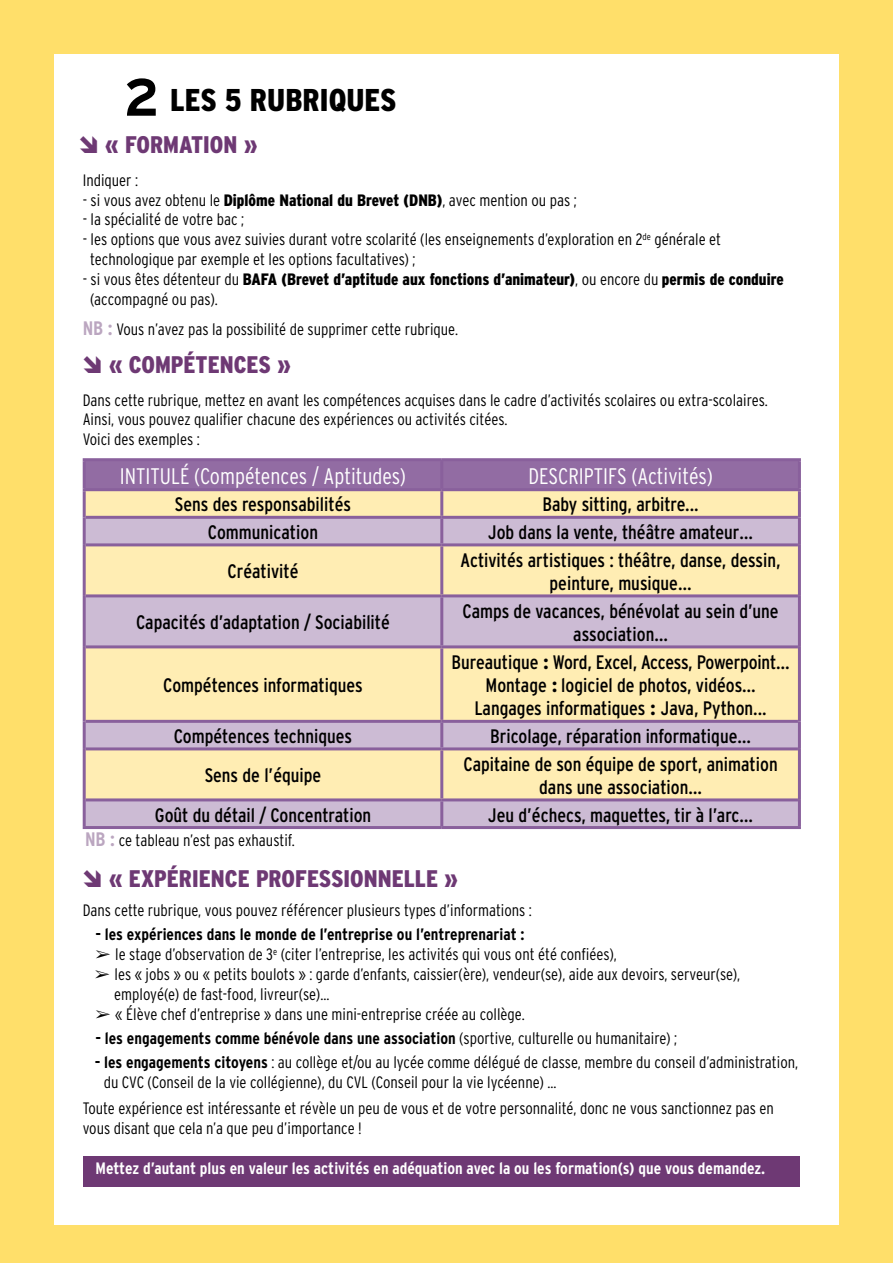
<style>
.page{position:relative;width:893px;height:1263px;background:#ffdf6a}
.page>*{position:absolute;margin:0;border:0;box-sizing:border-box;transform-origin:0 0}
.variable{font:700 52.5px "Interstate";color:#000}
.titre_doc{font:900 condensed 31.5px "Interstate";color:#000}
.t1{font:900 condensed 24px "Interstate";color:#6e3974}
.texte_courant_gras{font:300 condensed 22.5px "Interstate";color:#fff}
.texte_courant_gras-2{font:condensed 19.5px/23.4px "Interstate";color:#000;text-align:center}
.texte_courant_gras-3{font:300 condensed 16.5px/19.8px "Interstate";color:#000}
.texte_courant_gras-4{font:700 condensed 16.5px "Interstate";color:#000}
.texte_courant_gras-5{font:900 condensed 16.5px/19.8px "Interstate";color:#000}
.variable-2{font:700 condensed 16.5px "Interstate";color:#fff}
.s1{font-weight:900}
.s2{font-weight:300}
.s3{font-weight:700;font-size:19.5px;color:#bba6c0}
.s4{font-weight:700}
</style>
<div class="page">
<div style="left:54px;top:54px;width:785px;height:1170px;background:#fff"></div>
<div style="left:83px;top:1148px;width:716px;height:39px;background:#6e3974"></div>
<div style="left:86px;top:461px;width:712px;height:27px;background:#926ca3"></div>
<svg style="left:86px;top:491px;width:712px;height:25px;background:#fdeab2"></svg>
<svg style="left:86px;top:519px;width:712px;height:307px;background:#e8d6c0"></svg>
<hr style="left:83px;top:491px;width:3px;height:26px;background:#89609c">
<hr style="left:798px;top:491px;width:3px;height:26px;background:#89609c">
<hr style="left:83px;top:517px;width:3px;height:28px;background:#89609c">
<hr style="left:798px;top:517px;width:3px;height:28px;background:#89609c">
<hr style="left:83px;top:545px;width:3px;height:51px;background:#89609c">
<hr style="left:798px;top:545px;width:3px;height:51px;background:#89609c">
<hr style="left:83px;top:596px;width:3px;height:51px;background:#89609c">
<hr style="left:798px;top:596px;width:3px;height:51px;background:#89609c">
<hr style="left:83px;top:647px;width:3px;height:74px;background:#89609c">
<hr style="left:798px;top:647px;width:3px;height:74px;background:#89609c">
<hr style="left:83px;top:721px;width:3px;height:28px;background:#89609c">
<hr style="left:798px;top:721px;width:3px;height:28px;background:#89609c">
<hr style="left:83px;top:749px;width:3px;height:51px;background:#89609c">
<hr style="left:798px;top:749px;width:3px;height:51px;background:#89609c">
<hr style="left:440px;top:491px;width:3px;height:25px;background:#89609c">
<hr style="left:86px;top:516px;width:356px;height:3px;background:#89609c">
<hr style="left:442px;top:516px;width:356px;height:3px;background:#89609c">
<hr style="left:440px;top:519px;width:3px;height:24px;background:#89609c">
<hr style="left:86px;top:543px;width:356px;height:3px;background:#89609c">
<hr style="left:442px;top:543px;width:356px;height:3px;background:#89609c">
<hr style="left:440px;top:546px;width:3px;height:48px;background:#89609c">
<hr style="left:86px;top:594px;width:356px;height:3px;background:#89609c">
<hr style="left:442px;top:594px;width:356px;height:3px;background:#89609c">
<hr style="left:440px;top:597px;width:3px;height:48px;background:#89609c">
<hr style="left:86px;top:645px;width:356px;height:3px;background:#89609c">
<hr style="left:442px;top:645px;width:356px;height:3px;background:#89609c">
<hr style="left:440px;top:648px;width:3px;height:72px;background:#89609c">
<hr style="left:86px;top:720px;width:356px;height:3px;background:#89609c">
<hr style="left:442px;top:720px;width:356px;height:3px;background:#89609c">
<hr style="left:440px;top:723px;width:3px;height:24px;background:#89609c">
<hr style="left:86px;top:747px;width:356px;height:3px;background:#89609c">
<hr style="left:442px;top:747px;width:356px;height:3px;background:#89609c">
<hr style="left:440px;top:750px;width:3px;height:48px;background:#89609c">
<hr style="left:83px;top:458px;width:359px;height:3px;background:#89609c">
<hr style="left:83px;top:461px;width:3px;height:27px;background:#89609c">
<hr style="left:442px;top:458px;width:359px;height:3px;background:#89609c">
<hr style="left:440px;top:461px;width:3px;height:27px;background:#89609c">
<hr style="left:798px;top:461px;width:3px;height:27px;background:#89609c">
<hr style="left:83px;top:488px;width:359px;height:3px;background:#89609c">
<hr style="left:442px;top:488px;width:359px;height:3px;background:#89609c">
<hr style="left:86px;top:798px;width:356px;height:3px;background:#89609c">
<hr style="left:442px;top:798px;width:356px;height:3px;background:#89609c">
<hr style="left:440px;top:801px;width:3px;height:25px;background:#89609c">
<hr style="left:83px;top:800px;width:3px;height:26px;background:#89609c">
<hr style="left:798px;top:800px;width:3px;height:26px;background:#89609c">
<hr style="left:83px;top:826px;width:359px;height:3px;background:#89609c">
<hr style="left:442px;top:826px;width:359px;height:3px;background:#89609c">
<div style="left:83px;top:860px;width:721px;height:295px;background:#fff"></div>
<p class="variable" style="left:124px;top:65px;width:37px">2</p>
<p class="titre_doc" style="left:170px;top:81px;width:228px">LES 5 RUBRIQUES</p>
<p class="t1" style="left:105px;top:130px;width:154px">« FORMATION »</p>
<p class="texte_courant_gras-3" style="left:83px;top:170px;width:57px">Indiquer :</p>
<p class="texte_courant_gras-3" style="left:83px;top:190px;width:496px">- si vous avez obtenu le <span class="s1">Diplôme National du Brevet (DNB)</span>, avec mention ou pas ;</p>
<p class="texte_courant_gras-3" style="left:83px;top:209px;width:163px">- la spécialité de votre bac ;</p>
<p class="texte_courant_gras-3" style="left:90px;top:229px;width:632px;text-indent:-8px">- les options que vous avez suivies durant votre scolarité (les enseignements d’exploration en 2<sup>de</sup> générale et technologique par exemple et les options facultatives) ;</p>
<p class="texte_courant_gras-5" style="left:90px;top:269px;width:695px;text-indent:-8px"><span class="s2">- si vous êtes détenteur du</span> BAFA (Brevet d’aptitude aux fonctions d’animateur)<span class="s2">, ou encore du</span> permis de conduire <span class="s2">(accompagné ou pas).</span></p>
<p class="texte_courant_gras-3" style="left:83px;top:320px;width:377px"><span class="s3">NB :</span> Vous n’avez pas la possibilité de supprimer cette rubrique.</p>
<p class="t1" style="left:109px;top:350px;width:183px">« COMPÉTENCES »</p>
<p class="texte_courant_gras-3" style="left:83px;top:390px;width:686px">Dans cette rubrique, mettez en avant les compétences acquises dans le cadre d’activités scolaires ou extra-scolaires.</p>
<p class="texte_courant_gras-3" style="left:83px;top:409px;width:426px">Ainsi, vous pouvez qualifier chacune des expériences ou activités citées.</p>
<p class="texte_courant_gras-3" style="left:83px;top:429px;width:119px">Voici des exemples :</p>
<p class="texte_courant_gras" style="left:120px;top:462px;width:288px">INTITULÉ (Compétences / Aptitudes)</p>
<p class="texte_courant_gras" style="left:528px;top:462px;width:186px">DESCRIPTIFS (Activités)</p>
<p class="texte_courant_gras-2" style="left:175px;top:493px;width:178px">Sens des responsabilités</p>
<p class="texte_courant_gras-2" style="left:542px;top:493px;width:158px">Baby sitting, arbitre...</p>
<p class="texte_courant_gras-2" style="left:208px;top:520px;width:112px">Communication</p>
<p class="texte_courant_gras-2" style="left:488px;top:520px;width:266px">Job dans la vente, théâtre amateur…</p>
<p class="texte_courant_gras-2" style="left:227px;top:559px;width:73px">Créativité</p>
<p class="texte_courant_gras-2" style="left:461px;top:548px;width:321px">Activités artistiques : théâtre, danse, dessin, peinture, musique…</p>
<p class="texte_courant_gras-2" style="left:136px;top:610px;width:255px">Capacités d’adaptation / Sociabilité</p>
<p class="texte_courant_gras-2" style="left:462px;top:599px;width:318px">Camps de vacances, bénévolat au sein d’une association…</p>
<p class="texte_courant_gras-2" style="left:163px;top:673px;width:201px">Compétences informatiques</p>
<p class="texte_courant_gras-2" style="left:452px;top:650px;width:340px">Bureautique <span class="s1">:</span> Word, Excel, Access, Powerpoint…</p>
<p class="texte_courant_gras-2" style="left:485px;top:673px;width:272px">Montage <span class="s1">:</span> logiciel de photos, vidéos…</p>
<p class="texte_courant_gras-2" style="left:474px;top:697px;width:294px">Langages informatiques <span class="s1">:</span> Java, Python...</p>
<p class="texte_courant_gras-2" style="left:174px;top:724px;width:180px">Compétences techniques</p>
<p class="texte_courant_gras-2" style="left:490px;top:724px;width:262px">Bricolage, réparation informatique…</p>
<p class="texte_courant_gras-2" style="left:205px;top:763px;width:118px">Sens de l’équipe</p>
<p class="texte_courant_gras-2" style="left:463px;top:752px;width:316px">Capitaine de son équipe de sport, animation dans une association…</p>
<p class="texte_courant_gras-2" style="left:155px;top:803px;width:218px">Goût du détail / Concentration</p>
<p class="texte_courant_gras-2" style="left:488px;top:803px;width:266px">Jeu d’échecs, maquettes, tir à l’arc…</p>
<p class="texte_courant_gras-3" style="left:85px;top:830px;width:211px"><span class="s3">NB :</span> ce tableau n’est pas exhaustif.</p>
<p class="t1" style="left:109px;top:864px;width:351px">« EXPÉRIENCE PROFESSIONNELLE »</p>
<p class="texte_courant_gras-3" style="left:83px;top:900px;width:451px">Dans cette rubrique, vous pouvez référencer plusieurs types d’informations :</p>
<p class="texte_courant_gras-4" style="left:95px;top:924px;width:431px">- les expériences dans le monde de l’entreprise ou l’entreprenariat :</p>
<p class="texte_courant_gras-3" style="left:95px;top:944px;width:523px">➢ le stage d’observation de 3<sup>e</sup> (citer l’entreprise, les activités qui vous ont été confiées),</p>
<p class="texte_courant_gras-3" style="left:114px;top:964px;width:628px;text-indent:-19px">➢ les « jobs » ou « petits boulots » : garde d’enfants, caissier(ère), vendeur(se), aide aux devoirs, serveur(se), employé(e) de fast-food, livreur(se)...</p>
<p class="texte_courant_gras-3" style="left:95px;top:1004px;width:431px">➢ « Élève chef d’entreprise » dans une mini-entreprise créée au collège.</p>
<p class="texte_courant_gras-4" style="left:95px;top:1028px;width:583px">- les engagements comme bénévole dans une association <span class="s2">(sportive, culturelle ou humanitaire) ;</span></p>
<p class="texte_courant_gras-3" style="left:104px;top:1052px;width:696px;text-indent:-9px"><span class="s4">- les engagements citoyens</span> : au collège et/ou au lycée comme délégué de classe, membre du conseil d’administration, du CVC (Conseil de la vie collégienne), du CVL (Conseil pour la vie lycéenne) ...</p>
<p class="texte_courant_gras-3" style="left:83px;top:1098px;width:693px">Toute expérience est intéressante et révèle un peu de vous et de votre personnalité, donc ne vous sanctionnez pas en vous disant que cela n’a que peu d’importance !</p>
<p class="variable-2" style="left:95px;top:1158px;width:671px">Mettez d’autant plus en valeur les activités en adéquation avec la ou les formation(s) que vous demandez.</p>
</div>
